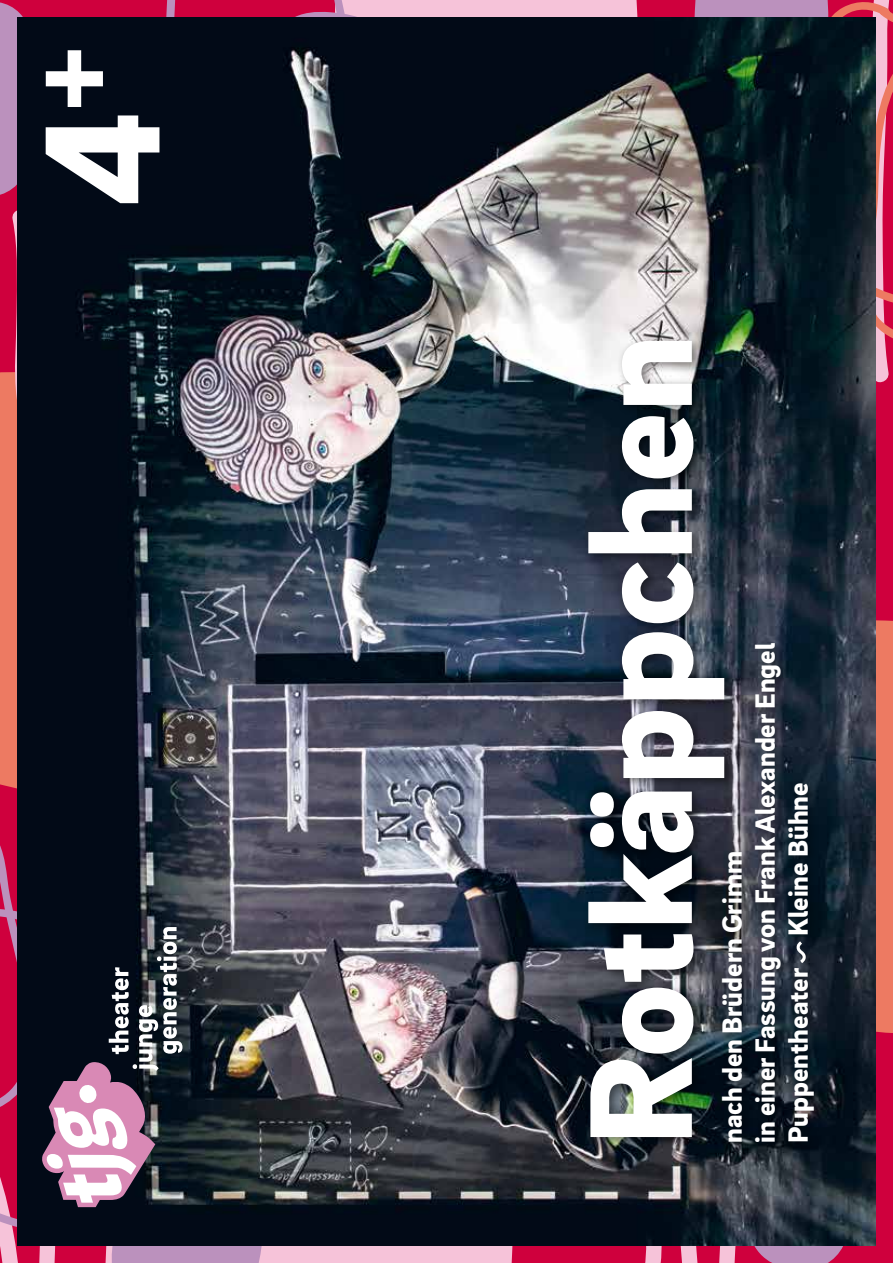
<style>
.page{position:relative;width:893px;height:1263px;background:#fff}
.page>*{position:absolute;margin:0;border:0;box-sizing:border-box;transform-origin:0 0}
.t1{font:900 168.3px "Brix Sans";color:#fff}
.t2{font:900 150px "Brix Sans";color:#fff}
.t3{font:900 28.5px/33px "Brix Sans";color:#fff}
</style>
<div class="page">
<div style="left:378px;top:0;width:239px;height:17px;background:#f6c3d9"></div>
<div style="left:282px;top:1246px;width:210px;height:17px;background:#f6c3d9"></div>
<svg style="left:617px;top:1246px;width:46px;height:17px"></svg>
<svg style="left:0;top:0;width:140px;height:610px;background:#d44f6c"></svg>
<svg style="left:164px;top:0;width:202px;height:17px;background:#d0285e"></svg>
<svg style="left:693px;top:0;width:200px;height:580px;background:#d64f77"></svg>
<img style="left:17px;top:17px;width:859px;height:1229px">
<div style="left:582px;top:335px;width:243px;height:819px;background:#000;opacity:.5"></div>
<svg style="left:671px;top:647px;width:222px;height:616px;background:#36303c"></svg>
<svg style="left:0;top:671px;width:282px;height:592px;background:#413846"></svg>
<h1 class="t1" style="left:-8px;top:207px;width:161px;rotate:-90deg">4<sup>+</sup></h1>
<h2 class="t2" style="left:542px;top:1146px;width:813px;rotate:-90deg">Rotkäppchen</h2>
<p class="t3" style="left:714px;top:1143px;width:502px;rotate:-90deg">nach den Brüdern Grimm<br>in einer Fassung von Frank Alexander Engel<br>Puppentheater Kleine Bühne</p>
</div>
